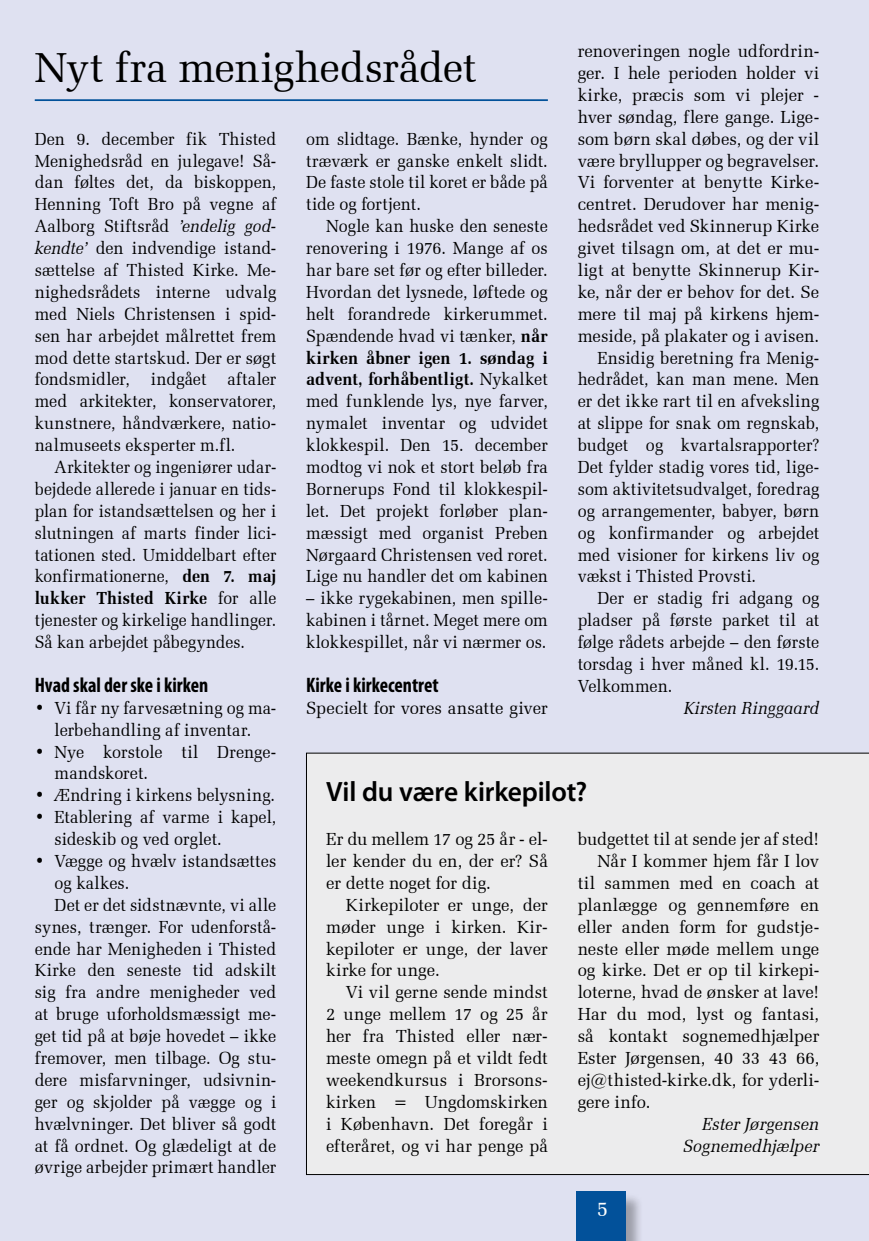
<style>
.page{position:relative;width:869px;height:1241px;background:#fff}
.page>*{position:absolute;margin:0;border:0;box-sizing:border-box;transform-origin:0 0}
.t1{font:42px "Zapf Elliptical 711 BT";letter-spacing:-.005em;color:#000}
.t2{font:600 28px "Myriad Pro";letter-spacing:-.005em;color:#000}
.t3{font:700 condensed 21px "Myriad Pro";color:#000;scale:.95 1}
.t4{font:21px "Zapf Elliptical 711 BT";color:#fff}
.t5{font:17.5px/21.9px "Zapf Elliptical 711 BT";color:#000;text-align:justify;scale:.95 1}
.t6{font:17.5px/21.9px "Zapf Elliptical 711 BT";color:#000;text-align:justify}
.t7{font:17.5px/21.9px "Zapf Elliptical 711 BT";color:#000;text-align:justify;scale:.93 1}
.t8{font:italic 17.5px/21.9px "Zapf Elliptical 711 BT";letter-spacing:.005em;color:#000;text-align:right}
.t9{font:17.5px "Zapf Elliptical 711 BT";letter-spacing:.02em;color:#000;scale:.95 1}
.t10{font:italic 17.5px "Zapf Elliptical 711 BT";letter-spacing:.005em;color:#000;scale:.95 1}
.s1{font-style:italic}
.s2{font-weight:700}
</style>
<div class="page">
<div style="left:0;top:0;width:868px;height:1240px;background:#dfe1f1"></div>
<hr style="left:35px;top:99px;width:512px;height:2px;background:#02519a">
<div style="left:306px;top:752px;width:562px;height:422px;background:#ececed"></div>
<div style="left:577px;top:1192px;width:67px;height:48px;background:#000;opacity:.3"></div>
<div style="left:575px;top:1191px;width:50px;height:49px;background:#02519a"></div>
<p class="t6" style="left:577px;top:40px;width:243px">renoveringen nogle udfordrin-</p>
<p class="t6" style="left:577px;top:62px;width:243px">ger. I hele perioden holder vi</p>
<p class="t6" style="left:577px;top:84px;width:243px">kirke, præcis som vi plejer -</p>
<p class="t6" style="left:577px;top:106px;width:243px">hver søndag, flere gange. Lige-</p>
<p class="t6" style="left:577px;top:128px;width:243px">som børn skal døbes, og der vil</p>
<p class="t6" style="left:577px;top:149px;width:243px">være bryllupper og begravelser.</p>
<p class="t6" style="left:577px;top:171px;width:243px">Vi forventer at benytte Kirke-</p>
<p class="t6" style="left:577px;top:193px;width:243px">centret. Derudover har menig-</p>
<p class="t6" style="left:577px;top:215px;width:243px">hedsrådet ved Skinnerup Kirke</p>
<p class="t6" style="left:577px;top:237px;width:243px">givet tilsagn om, at det er mu-</p>
<p class="t6" style="left:577px;top:259px;width:243px">ligt at benytte Skinnerup Kir-</p>
<p class="t6" style="left:577px;top:281px;width:243px">ke, når der er behov for det. Se</p>
<p class="t6" style="left:577px;top:303px;width:243px">mere til maj på kirkens hjem-</p>
<p class="t6" style="left:577px;top:324px;width:243px">meside, på plakater og i avisen.</p>
<p class="t5" style="left:597px;top:346px;width:235px">Ensidig beretning fra Menig-</p>
<p class="t5" style="left:577px;top:368px;width:256px">hedrådet, kan man mene. Men</p>
<p class="t9" style="left:577px;top:391px;width:256px">er det ikke rart til en afveksling</p>
<p class="t5" style="left:577px;top:412px;width:256px">at slippe for snak om regnskab,</p>
<p class="t5" style="left:577px;top:434px;width:256px">budget og kvartalsrapporter?</p>
<p class="t5" style="left:577px;top:456px;width:256px">Det fylder stadig vores tid, lige-</p>
<p class="t5" style="left:577px;top:478px;width:256px">som aktivitetsudvalget, foredrag</p>
<p class="t5" style="left:577px;top:499px;width:256px">og arrangementer, babyer, børn</p>
<p class="t5" style="left:577px;top:521px;width:256px">og konfirmander og arbejdet</p>
<p class="t5" style="left:577px;top:543px;width:256px">med visioner for kirkens liv og</p>
<p class="t5" style="left:577px;top:565px;width:189px">vækst i Thisted Provsti.</p>
<p class="t5" style="left:597px;top:587px;width:235px">Der er stadig fri adgang og</p>
<p class="t5" style="left:577px;top:609px;width:256px">pladser på første parket til at</p>
<p class="t5" style="left:577px;top:631px;width:256px">følge rådets arbejde – den første</p>
<p class="t5" style="left:577px;top:653px;width:256px">torsdag i hver måned kl. 19.15.</p>
<p class="t5" style="left:577px;top:674px;width:101px">Velkommen.</p>
<p class="t10" style="left:683px;top:697px;width:144px">Kirsten Ringgaard</p>
<h1 class="t1" style="left:35px;top:42px;width:443px">Nyt fra menighedsrådet</h1>
<p class="t5" style="left:35px;top:128px;width:256px">Den 9. december fik Thisted Menighedsråd en julegave! Så&shy;dan føltes det, da biskoppen, Henning Toft Bro på vegne af Aalborg Stiftsråd <span class="s1">’endelig god&shy;kendte’</span> den indvendige istand&shy;sættelse af Thisted Kirke. Me&shy;nighedsrådets interne udvalg med Niels Christensen i spid&shy;sen har arbejdet målrettet frem mod dette startskud. Der er søgt fondsmidler, indgået aftaler med arkitekter, konservatorer, kunstnere, håndværkere, natio&shy;nalmuseets eksperter m.fl.</p>
<p class="t7" style="left:35px;top:456px;width:261px;text-indent:20px">Arkitekter og ingeniører udar&shy;bejdede allerede i januar en tids&shy;plan for istandsættelsen og her i slutningen af marts finder lici&shy;tationen sted. Umiddelbart efter konfirmationerne, <span class="s2">den 7. maj lukker Thisted Kirke</span> for alle tjenester og kirkelige handlinger.<br>Så kan arbejdet påbegyndes.</p>
<p class="t3" style="left:35px;top:671px;width:184px">Hvad skal der ske i kirken</p>
<p class="t5" style="left:35px;top:696px;width:256px;text-align:center">• Vi får ny farvesætning og ma&shy;lerbehandling af inventar.</p>
<p class="t5" style="left:55px;top:740px;width:235px;text-indent:-20px">• Nye korstole til Drenge&shy;mandskoret.</p>
<p class="t5" style="left:35px;top:784px;width:254px">• Ændring i kirkens belysning.</p>
<p class="t5" style="left:55px;top:806px;width:235px;text-indent:-20px">• Etablering af varme i kapel, sideskib og ved orglet.</p>
<p class="t5" style="left:35px;top:849px;width:256px">• Vægge og hvælv istandsættes</p>
<p class="t5" style="left:55px;top:871px;width:80px">og kalkes.</p>
<p class="t5" style="left:55px;top:893px;width:235px">Det er det sidstnævnte, vi alle</p>
<p class="t5" style="left:35px;top:915px;width:256px">synes, trænger. For udenforstå-</p>
<p class="t5" style="left:35px;top:937px;width:256px">ende har Menigheden i Thisted</p>
<p class="t5" style="left:35px;top:959px;width:256px">Kirke den seneste tid adskilt</p>
<p class="t5" style="left:35px;top:981px;width:256px">sig fra andre menigheder ved</p>
<p class="t5" style="left:35px;top:1003px;width:256px">at bruge uforholdsmæssigt me-</p>
<p class="t5" style="left:35px;top:1024px;width:256px">get tid på at bøje hovedet – ikke</p>
<p class="t5" style="left:35px;top:1046px;width:256px">fremover, men tilbage. Og stu-</p>
<p class="t5" style="left:35px;top:1068px;width:256px">dere misfarvninger, udsivnin-</p>
<p class="t5" style="left:35px;top:1090px;width:256px">ger og skjolder på vægge og i</p>
<p class="t5" style="left:35px;top:1112px;width:256px">hvælvninger. Det bliver så godt</p>
<p class="t5" style="left:35px;top:1134px;width:256px">at få ordnet. Og glædeligt at de</p>
<p class="t5" style="left:35px;top:1156px;width:256px">øvrige arbejder primært handler</p>
<p class="t5" style="left:306px;top:128px;width:256px">om slidtage. Bænke, hynder og træværk er ganske enkelt slidt.<br>De faste stole til koret er både på tide og fortjent.</p>
<p class="t5" style="left:306px;top:215px;width:256px;text-indent:20px">Nogle kan huske den seneste renovering i 1976. Mange af os har bare set før og efter billeder.<br>Hvordan det lysnede, løftede og helt forandrede kirkerummet.<br>Spændende hvad vi tænker, <span class="s2">når kirken åbner igen 1. søndag i advent, forhåbentligt.</span> Nykalket med funklende lys, nye farver, nymalet inventar og udvidet klokkespil. Den 15. december modtog vi nok et stort beløb fra Bornerups Fond til klokkespil&shy;let. Det projekt forløber plan&shy;mæssigt med organist Preben Nørgaard Christensen ved roret.<br>Lige nu handler det om kabinen</p>
<p class="t5" style="left:306px;top:587px;width:256px">– ikke rygekabinen, men spille&shy;kabinen i tårnet. Meget mere om klokkespillet, når vi nærmer os.</p>
<p class="t3" style="left:306px;top:671px;width:141px">Kirke i kirkecentret</p>
<p class="t6" style="left:306px;top:696px;width:243px">Specielt for vores ansatte giver</p>
<h2 class="t2" style="left:326px;top:774px;width:262px">Vil du være kirkepilot?</h2>
<p class="t6" style="left:326px;top:828px;width:223px">Er du mellem 17 og 25 år - el&shy;ler kender du en, der er? Så er dette noget for dig.</p>
<p class="t6" style="left:326px;top:893px;width:223px;text-indent:20px">Kirkepiloter er unge, der møder unge i kirken. Kir&shy;kepiloter er unge, der laver kirke for unge.</p>
<p class="t6" style="left:326px;top:981px;width:223px;text-indent:20px">Vi vil gerne sende mindst 2 unge mellem 17 og 25 år her fra Thisted eller nær&shy;meste omegn på et vildt fedt weekendkursus i Brorsons&shy;kirken = Ungdomskirken i København. Det foregår i efteråret, og vi har penge på</p>
<p class="t6" style="left:577px;top:828px;width:243px">budgettet til at sende jer af sted!</p>
<p class="t6" style="left:597px;top:849px;width:223px">Når I kommer hjem får I lov</p>
<p class="t6" style="left:577px;top:871px;width:243px">til sammen med en coach at</p>
<p class="t6" style="left:577px;top:893px;width:243px">planlægge og gennemføre en</p>
<p class="t6" style="left:577px;top:915px;width:243px">eller anden form for gudstje-</p>
<p class="t6" style="left:577px;top:937px;width:243px">neste eller møde mellem unge</p>
<p class="t6" style="left:577px;top:959px;width:243px">og kirke. Det er op til kirkepi-</p>
<p class="t6" style="left:577px;top:981px;width:243px">loterne, hvad de ønsker at lave!</p>
<p class="t6" style="left:577px;top:1003px;width:243px">Har du mod, lyst og fantasi,</p>
<p class="t6" style="left:577px;top:1024px;width:243px">så kontakt sognemedhjælper</p>
<p class="t6" style="left:577px;top:1046px;width:243px">Ester Jørgensen, 40 33 43 66,</p>
<p class="t6" style="left:577px;top:1068px;width:243px">ej@thisted-kirke.dk, for yderli-</p>
<p class="t6" style="left:577px;top:1090px;width:74px">gere info.</p>
<p class="t8" style="left:682px;top:1112px;width:138px">Ester Jørgensen<br>Sognemedhjælper</p>
<p class="t4" style="left:596px;top:1196px;width:13px">5</p>
</div>
